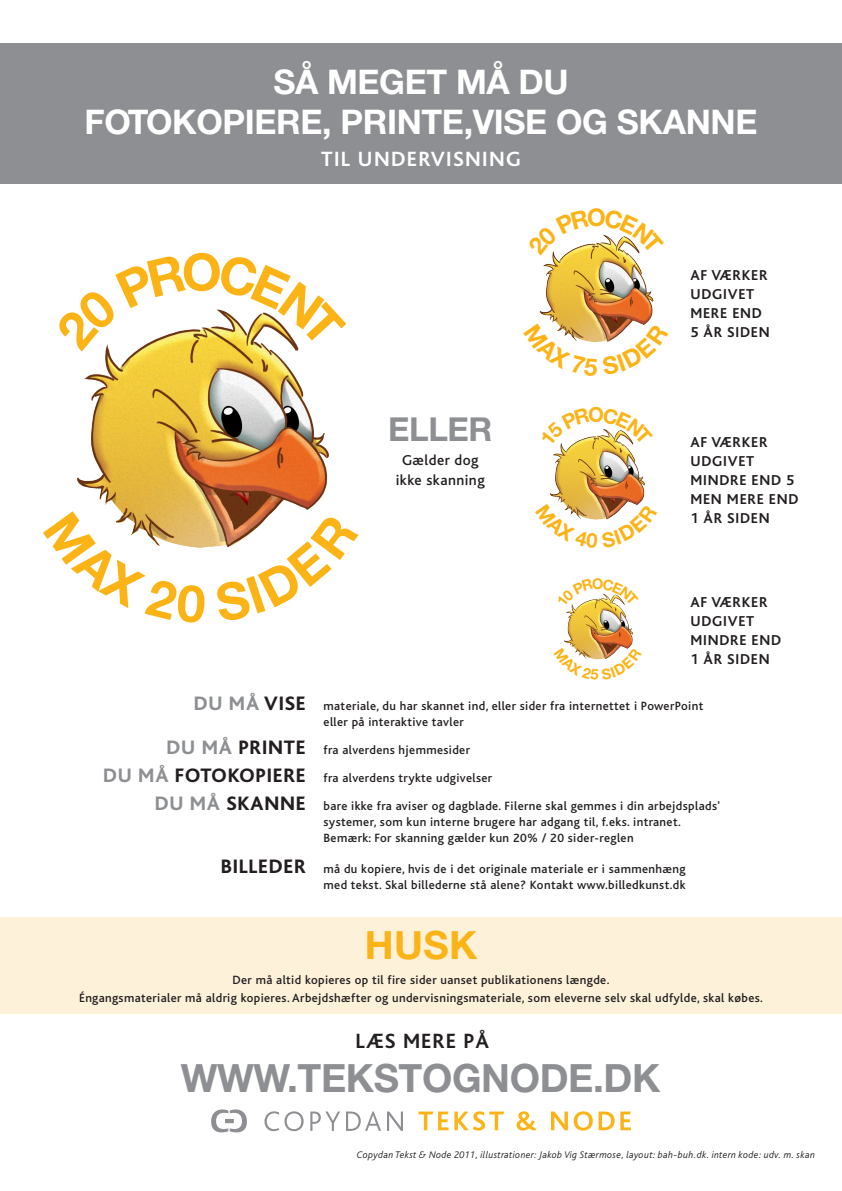
<style>
.page{position:relative;width:842px;height:1191px;background:#fff}
.page>*{position:absolute;margin:0;border:0;box-sizing:border-box;transform-origin:0 0}
.t1{font:700 39px "Helvetica Neue";letter-spacing:-.01em;color:#8d8f92}
.t2{font:700 39px "Helvetica Neue";color:#fbb316}
.t3{font:700 34px "Helvetica Neue";letter-spacing:-.01em;color:#fff}
.t4{font:700 33px "Helvetica Neue";letter-spacing:-.01em;color:#8d8f92}
.t5{font:700 21.6px "Bliss";letter-spacing:.06em;color:#fff}
.t6{font:700 21.6px "Bliss";letter-spacing:.05em;color:#231f20}
.t7{font:700 15px "Bliss";letter-spacing:.05em;color:#231f20}
.t8{font:500 15px "Bliss";letter-spacing:.03em;color:#231f20}
.t9{font:500 12.5px "Bliss";letter-spacing:.03em;color:#231f20}
.t10{font:italic 300 10px "Bliss";letter-spacing:.03em;color:#231f20}
.s1{font-weight:800;font-size:20.4px;color:#8d8f92}
.s2{font-weight:800;font-size:20.4px}
</style>
<div class="page">
<div style="left:0;top:43px;width:842px;height:140px;background:#8d8f92"></div>
<div style="left:0;top:917px;width:842px;height:96px;background:#fef1d9"></div>
<img style="left:539px;top:256px;width:115px;height:67px">
<img style="left:549px;top:445px;width:96px;height:58px">
<img style="left:564px;top:606px;width:70px;height:42px">
<svg style="left:264px;top:1111px;width:40px;height:20px"></svg>
<svg style="left:310px;top:1111px;width:30px;height:19px"></svg>
<svg style="left:346px;top:1111px;width:35px;height:19px"></svg>
<svg style="left:387px;top:1111px;width:16px;height:19px"></svg>
<svg style="left:211px;top:1109px;width:36px;height:23px"></svg>
<svg style="left:418px;top:1111px;width:30px;height:19px"></svg>
<svg style="left:454px;top:1111px;width:50px;height:19px"></svg>
<svg style="left:517px;top:1111px;width:19px;height:19px"></svg>
<svg style="left:551px;top:1111px;width:17px;height:19px"></svg>
<svg style="left:574px;top:1111px;width:19px;height:19px"></svg>
<svg style="left:599px;top:1111px;width:32px;height:19px"></svg>
<img style="left:77px;top:351px;width:252px;height:196px">
<svg style="left:557px;top:323px;width:89px;height:19px"></svg>
<svg style="left:552px;top:234px;width:88px;height:22px"></svg>
<svg style="left:564px;top:503px;width:76px;height:17px"></svg>
<svg style="left:560px;top:428px;width:74px;height:17px"></svg>
<svg style="left:574px;top:648px;width:55px;height:12px"></svg>
<svg style="left:571px;top:593px;width:54px;height:13px"></svg>
<svg style="left:77px;top:511px;width:129px;height:37px"></svg>
<svg style="left:214px;top:513px;width:115px;height:35px"></svg>
<svg style="left:105px;top:309px;width:194px;height:42px"></svg>
<p class="t3" style="left:273px;top:61px;width:297px">SÅ MEGET MÅ DU</p>
<p class="t3" style="left:85px;top:101px;width:674px">FOTOKOPIERE, PRINTE,VISE OG SKANNE</p>
<p class="t5" style="left:321px;top:147px;width:201px">TIL UNDERVISNING</p>
<p class="t4" style="left:388px;top:408px;width:106px">ELLER</p>
<p class="t8" style="left:402px;top:452px;width:78px">Gælder dog</p>
<p class="t8" style="left:396px;top:472px;width:90px">ikke skanning</p>
<p class="t7" style="left:690px;top:267px;width:79px">AF VÆRKER</p>
<p class="t7" style="left:690px;top:286px;width:65px">UDGIVET</p>
<p class="t7" style="left:690px;top:305px;width:73px">MERE END</p>
<p class="t7" style="left:690px;top:324px;width:81px">5 ÅR SIDEN</p>
<p class="t7" style="left:690px;top:434px;width:79px">AF VÆRKER</p>
<p class="t7" style="left:690px;top:453px;width:65px">UDGIVET</p>
<p class="t7" style="left:690px;top:472px;width:105px">MINDRE END 5</p>
<p class="t7" style="left:690px;top:491px;width:110px">MEN MERE END</p>
<p class="t7" style="left:690px;top:510px;width:81px">1 ÅR SIDEN</p>
<p class="t7" style="left:690px;top:594px;width:79px">AF VÆRKER</p>
<p class="t7" style="left:690px;top:613px;width:65px">UDGIVET</p>
<p class="t7" style="left:690px;top:632px;width:92px">MINDRE END</p>
<p class="t7" style="left:690px;top:651px;width:81px">1 ÅR SIDEN</p>
<p class="t9" style="left:194px;top:699px;width:511px"><span class="s1">DU MÅ</span> <span class="s2">VISE</span> materiale, du har skannet ind, eller sider fra internettet i PowerPoint</p>
<p class="t9" style="left:324px;top:715px;width:142px">eller på interaktive tavler</p>
<p class="t9" style="left:167px;top:743px;width:305px"><span class="s1">DU MÅ</span> <span class="s2">PRINTE</span> fra alverdens hjemmesider</p>
<p class="t9" style="left:103px;top:771px;width:391px"><span class="s1">DU MÅ</span> <span class="s2">FOTOKOPIERE</span> fra alverdens trykte udgivelser</p>
<p class="t9" style="left:155px;top:799px;width:567px"><span class="s1">DU MÅ</span> <span class="s2">SKANNE</span> bare ikke fra aviser og dagblade. Filerne skal gemmes i din arbejdsplads'</p>
<p class="t9" style="left:324px;top:815px;width:359px">systemer, som kun interne brugere har adgang til, f.eks. intranet.</p>
<p class="t9" style="left:324px;top:831px;width:312px">Bemærk: For skanning gælder kun 20% / 20 sider-reglen</p>
<p class="t9" style="left:221px;top:862px;width:466px"><span class="s2">BILLEDER</span> må du kopiere, hvis de i det originale materiale er i sammenhæng</p>
<p class="t9" style="left:324px;top:878px;width:363px">med tekst. Skal billederne stå alene? Kontakt www.billedkunst.dk</p>
<p class="t2" style="left:365px;top:921px;width:114px">HUSK</p>
<p class="t9" style="left:233px;top:973px;width:378px">Der må altid kopieres op til fire sider uanset publikationens længde.</p>
<p class="t9" style="left:79px;top:991px;width:685px">Éngangsmaterialer må aldrig kopieres. Arbejdshæfter og undervisningsmateriale, som eleverne selv skal udfylde, skal købes.</p>
<p class="t6" style="left:356px;top:1029px;width:135px">LÆS MERE PÅ</p>
<p class="t1" style="left:181px;top:1054px;width:481px">WWW.TEKSTOGNODE.DK</p>
<p class="t10" style="left:357px;top:1150px;width:460px">Copydan Tekst &amp; Node 2011, illustrationer: Jakob Vig Stærmose, layout: bah-buh.dk. intern kode: udv. m. skan</p>
</div>
